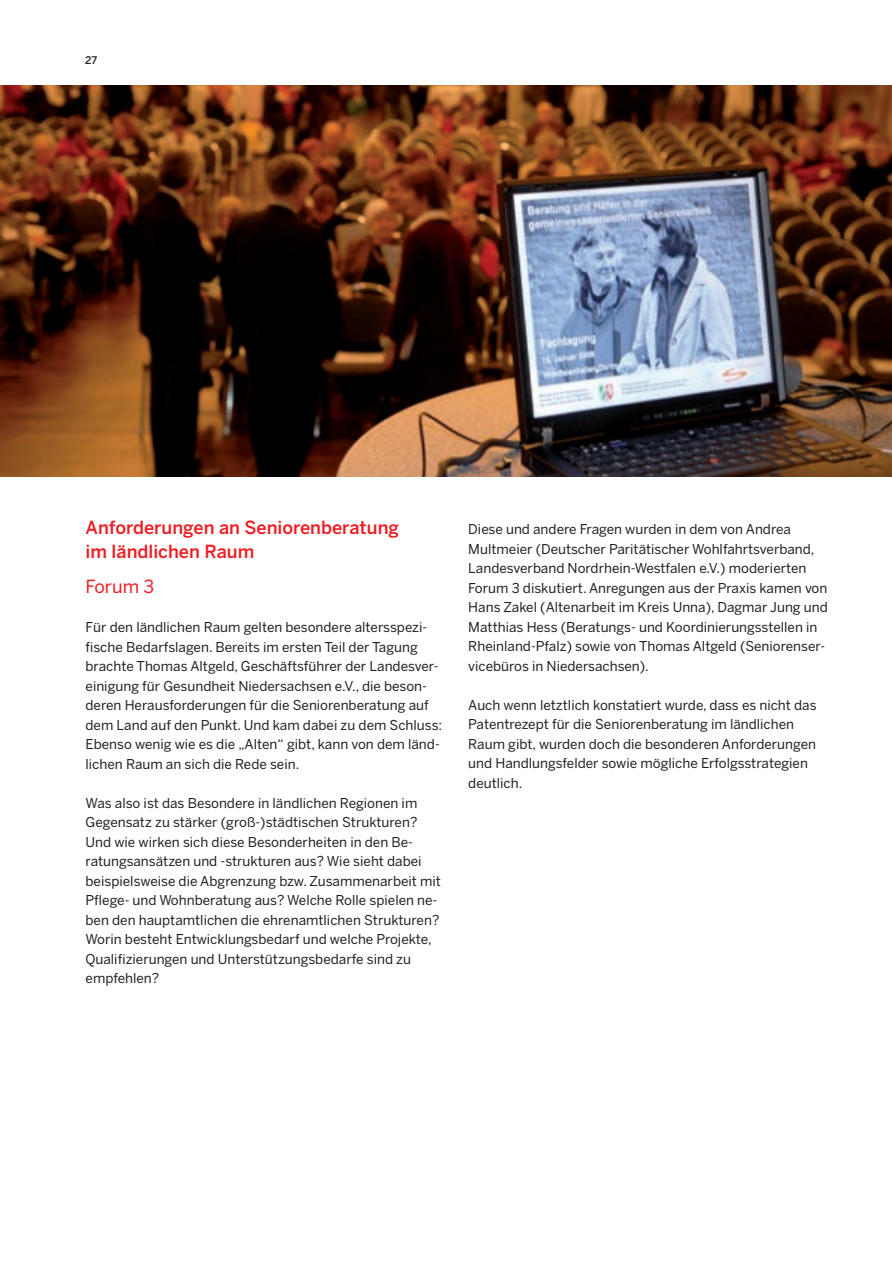
<style>
.page{position:relative;width:892px;height:1263px;background:#fff}
.page>*{position:absolute;margin:0;border:0;box-sizing:border-box;transform-origin:0 0}
.t1{font:500 18px/24px "Benton Sans";color:#ee1d23}
.t2{font:18px "Benton Sans";color:#ee1d23}
.t3{font:13.5px/19.5px "Benton Sans";color:#231f20}
.t4{font:500 10.5px "Benton Sans";color:#231f20}
</style>
<div class="page">
<img style="left:0;top:86px;width:892px;height:390px">
<p class="t4" style="left:85px;top:54px;width:13px">27</p>
<h1 class="t1" style="left:86px;top:515px;width:315px">Anforderungen an Seniorenberatung im ländlichen Raum</h1>
<h1 class="t2" style="left:86px;top:575px;width:70px">Forum 3</h1>
<p class="t3" style="left:86px;top:617px;width:358px">Für den ländlichen Raum gelten besondere altersspezi&shy;fische Bedarfslagen. Bereits im ersten Teil der Tagung brachte Thomas Altgeld, Geschäftsführer der Landesver&shy;einigung für Gesundheit Niedersachsen e.V., die beson&shy;deren Herausforderungen für die Seniorenberatung auf dem Land auf den Punkt. Und kam dabei zu dem Schluss:<br>Ebenso wenig wie es die „Alten“ gibt, kann von dem länd&shy;lichen Raum an sich die Rede sein.</p>
<p class="t3" style="left:86px;top:792px;width:357px">Was also ist das Besondere in ländlichen Regionen im Gegensatz zu stärker (groß-)städtischen Strukturen?<br>Und wie wirken sich diese Besonderheiten in den Be&shy;ratungsansätzen und -strukturen aus? Wie sieht dabei beispielsweise die Abgrenzung bzw. Zusammenarbeit mit Pflege- und Wohnberatung aus? Welche Rolle spielen ne&shy;ben den hauptamtlichen die ehrenamtlichen Strukturen?<br>Worin besteht Entwicklungsbedarf und welche Projekte, Qualifizierungen und Unterstützungsbedarfe sind zu empfehlen?</p>
<p class="t3" style="left:468px;top:519px;width:361px">Diese und andere Fragen wurden in dem von Andrea Multmeier (Deutscher Paritätischer Wohlfahrtsverband, Landesverband Nordrhein-Westfalen e.V.) moderierten Forum 3 diskutiert. Anregungen aus der Praxis kamen von Hans Zakel (Altenarbeit im Kreis Unna), Dagmar Jung und Matthias Hess (Beratungs- und Koordinierungsstellen in Rheinland-Pfalz) sowie von Thomas Altgeld (Seniorenser&shy;vicebüros in Niedersachsen).</p>
<p class="t3" style="left:468px;top:695px;width:350px">Auch wenn letztlich konstatiert wurde, dass es nicht das Patentrezept für die Seniorenberatung im ländlichen Raum gibt, wurden doch die besonderen Anforderungen und Handlungsfelder sowie mögliche Erfolgsstrategien deutlich.</p>
</div>
